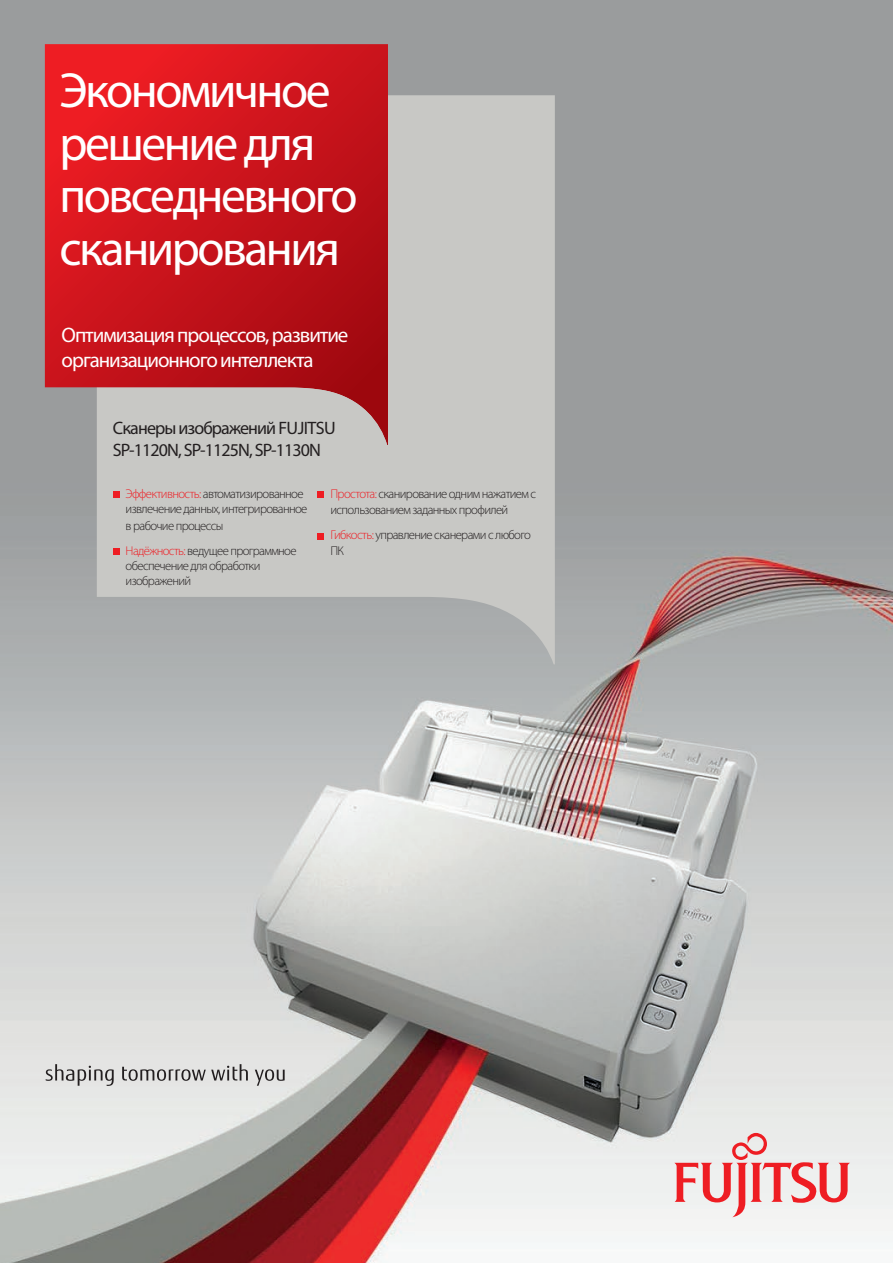
<style>
.page{position:relative;width:893px;height:1263px;background:#fff}
.page>*{position:absolute;margin:0;border:0;box-sizing:border-box;transform-origin:0 0}
.t1{font:49.5px/52.5px "Myriad Pro";letter-spacing:-.05em;color:#fff}
.t2{font:21px/25.2px "Myriad Pro";letter-spacing:-.05em;color:#fff}
.t3{font:18px/21.6px "Myriad Pro";letter-spacing:-.05em;color:#231f20}
.t4{font:300 12.75px/15.3px "Myriad Pro";letter-spacing:-.05em;color:#231f20}
.s1{color:#ee1d23}
</style>
<div class="page">
<img style="left:0;top:0;width:893px;height:1263px">
<svg style="left:674px;top:1133px;width:176px;height:84px"></svg>
<svg style="left:46px;top:1064px;width:68px;height:22px"></svg>
<svg style="left:122px;top:1064px;width:126px;height:17px;background:#b5b4b3"></svg>
<svg style="left:255px;top:1069px;width:30px;height:17px"></svg>
<svg style="left:97px;top:95px;width:458px;height:569px;background:#c2c2c0"></svg>
<svg style="left:45px;top:44px;width:343px;height:401px;background:#c82a31"></svg>
<div style="left:113px;top:491px;width:6px;height:7px;background:#ee1d23"></div>
<div style="left:113px;top:548px;width:6px;height:7px;background:#ee1d23"></div>
<div style="left:318px;top:491px;width:6px;height:7px;background:#ee1d23"></div>
<svg style="left:318px;top:533px;width:6px;height:6px"></svg>
<h1 class="t1" style="left:60px;top:68px;width:300px">Экономичное решение для повседневного сканирования</h1>
<h2 class="t2" style="left:62px;top:324px;width:288px">Оптимизация процессов, развитие организационного интеллекта</h2>
<h3 class="t3" style="left:113px;top:419px;width:225px">Сканеры изображений FUJITSU<br>SP-1120N, SP-1125N, SP-1130N</h3>
<p class="t4" style="left:126px;top:487px;width:183px"><span class="s1">Эффективность:</span> автоматизированное извлечение данных, интегрированное</p>
<p class="t4" style="left:126px;top:514px;width:173px;line-height:25px">в рабочие процессы<br><span class="s1">Надёжность:</span> ведущее программное</p>
<p class="t4" style="left:126px;top:559px;width:136px">обеспечение для обработки изображений</p>
<p class="t4" style="left:330px;top:486px;width:207px;line-height:16.5px"><span class="s1">Простота:</span> сканирование одним нажатием с использованием заданных профилей</p>
<p class="t4" style="left:330px;top:529px;width:202px"><span class="s1">Гибкость:</span> управление сканерами с любого<br>ПК</p>
</div>
